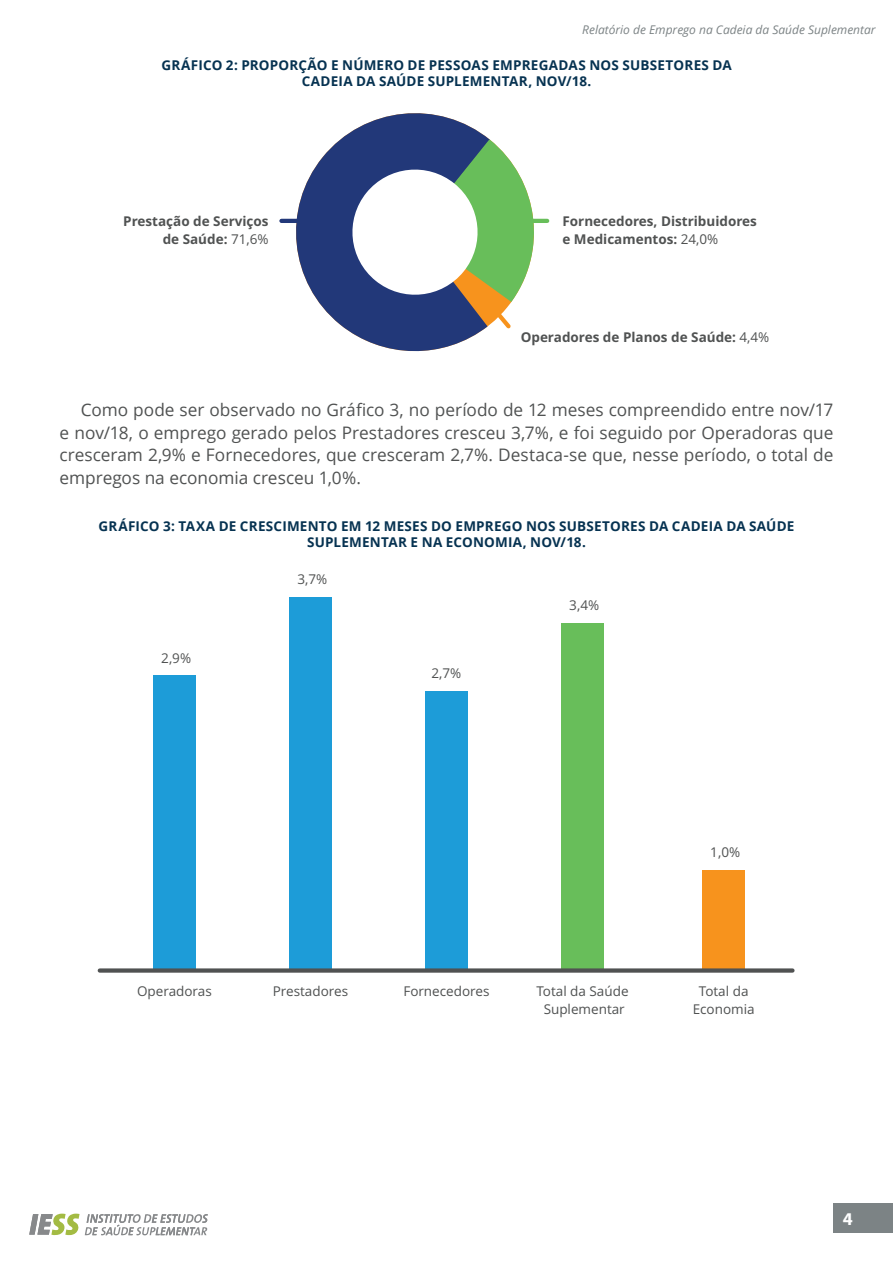
<style>
.page{position:relative;width:893px;height:1263px;background:#fff}
.page>*{position:absolute;margin:0;border:0;box-sizing:border-box;transform-origin:0 0}
.t1{font:700 18px "Myriad Pro";color:#fff}
.t2{font:17.25px/22.5px "Open Sans";color:#505252;text-align:justify}
.t3{font:700 13.5px/16.2px "Open Sans";letter-spacing:.015em;color:#063251;text-align:center}
.t4{font:700 13.5px/18.5px "Open Sans";color:#505252}
.t5{font:13.5px/18.5px "Open Sans";color:#505252;text-align:center}
.t6{font:italic 12px "Open Sans";color:#7c8385}
.s1{font-weight:400}
</style>
<div class="page">
<svg style="left:29px;top:1214px;width:179px;height:21px"></svg>
<div style="left:833px;top:1203px;width:60px;height:30px;background:#7c8385"></div>
<svg style="left:281px;top:113px;width:208px;height:239px"></svg>
<svg style="left:345px;top:139px;width:203px;height:193px"></svg>
<hr style="left:281px;top:219px;width:45px;height:4px;background:#223879">
<div style="left:153px;top:675px;width:42px;height:295px;background:#1d9cd8"></div>
<div style="left:289px;top:597px;width:42px;height:373px;background:#1d9cd8"></div>
<div style="left:425px;top:691px;width:42px;height:279px;background:#1d9cd8"></div>
<div style="left:561px;top:623px;width:42px;height:347px;background:#68be5a"></div>
<div style="left:702px;top:870px;width:42px;height:100px;background:#f7931d"></div>
<div style="left:100px;top:968px;width:692px;height:5px;background:#505252"></div>
<p class="t6" style="left:582px;top:21px;width:295px">Relatório de Emprego na Cadeia da Saúde Suplementar</p>
<p class="t3" style="left:161px;top:57px;width:572px">GRÁFICO 2: PROPORÇÃO E NÚMERO DE PESSOAS EMPREGADAS NOS SUBSETORES DA<br>CADEIA DA SAÚDE SUPLEMENTAR, NOV/18.</p>
<p class="t4" style="left:123px;top:213px;width:147px;text-align:right">Prestação de Serviços de Saúde: <span class="s1">71,6%</span></p>
<p class="t4" style="left:562px;top:213px;width:196px">Fornecedores, Distribuidores e Medicamentos: <span class="s1">24,0%</span></p>
<p class="t4" style="left:521px;top:329px;width:250px">Operadores de Planos de Saúde: <span class="s1">4,4%</span></p>
<p class="t2" style="left:60px;top:398px;width:775px;text-indent:21px">Como pode ser observado no Gráfico 3, no período de 12 meses compreendido entre nov/17 e nov/18, o emprego gerado pelos Prestadores cresceu 3,7%, e foi seguido por Operadoras que cresceram 2,9% e Fornecedores, que cresceram 2,7%. Destaca-se que, nesse período, o total de empregos na economia cresceu 1,0%.</p>
<p class="t3" style="left:99px;top:517px;width:697px">GRÁFICO 3: TAXA DE CRESCIMENTO EM 12 MESES DO EMPREGO NOS SUBSETORES DA CADEIA DA SAÚDE<br>SUPLEMENTAR E NA ECONOMIA, NOV/18.</p>
<p class="t5" style="left:161px;top:650px;width:31px">2,9%</p>
<p class="t5" style="left:297px;top:571px;width:31px">3,7%</p>
<p class="t5" style="left:432px;top:665px;width:31px">2,7%</p>
<p class="t5" style="left:569px;top:597px;width:31px">3,4%</p>
<p class="t5" style="left:137px;top:983px;width:76px">Operadoras</p>
<p class="t5" style="left:710px;top:844px;width:31px">1,0%</p>
<p class="t5" style="left:273px;top:983px;width:77px">Prestadores</p>
<p class="t5" style="left:403px;top:983px;width:88px">Fornecedores</p>
<p class="t5" style="left:536px;top:983px;width:94px">Total da Saúde<br>Suplementar</p>
<p class="t5" style="left:693px;top:983px;width:64px">Total da<br>Economia</p>
<p class="t1" style="left:843px;top:1207px;width:11px">4</p>
</div>
